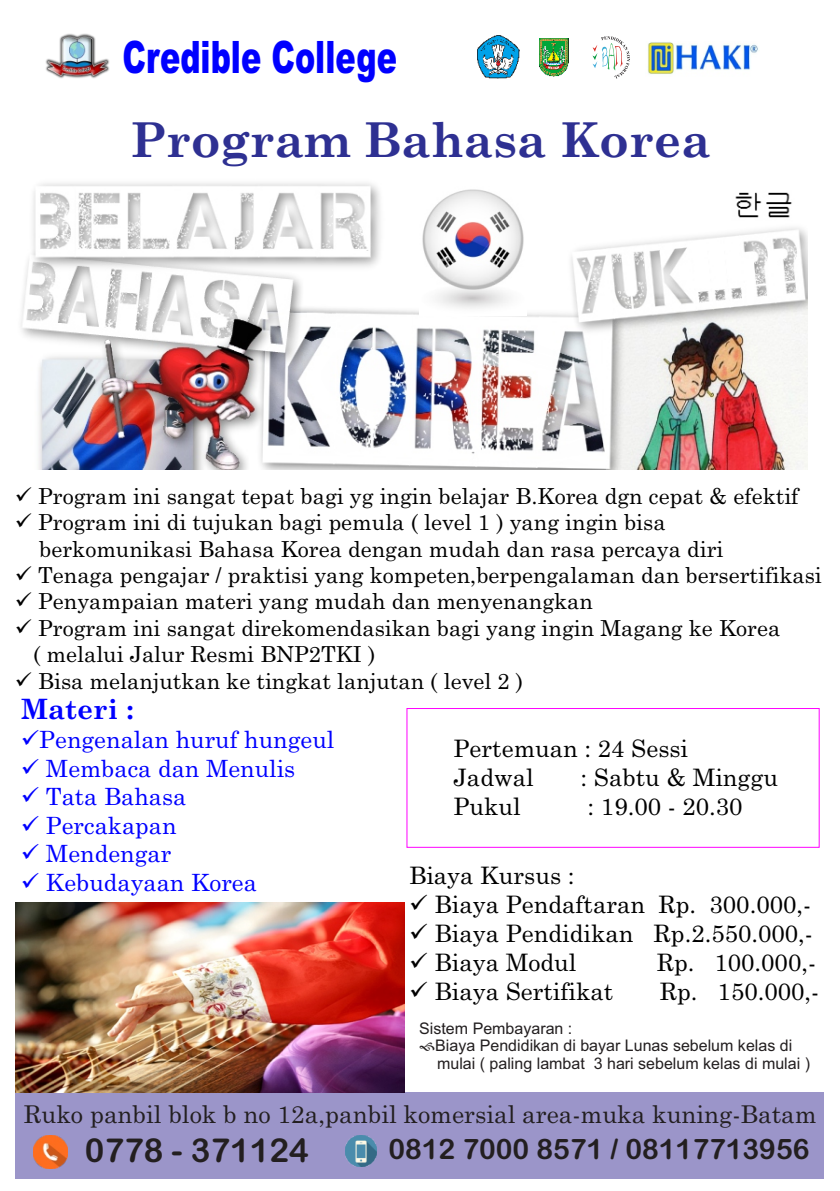
<style>
.page{position:relative;width:840px;height:1191px;background:#fff}
.page>*{position:absolute;margin:0;border:0;box-sizing:border-box;transform-origin:0 0}
.t1{font:700 48px "Century Schoolbook";color:#2e3092}
.t2{font:900 44.8px "Arial";color:#00f;scale:.68 1}
.t3{font:33px "Arial Rounded MT Bold";color:#231f20}
.t4{font:28.2px "Arial Rounded MT Bold";color:#231f20}
.t5{font:700 28px "Century Schoolbook";color:#00f}
.t6{font:24.4px "Century Schoolbook";color:#231f20}
.t7{font:24px/28.8px "Century Schoolbook";color:#000}
.t8{font:23.8px "Century Schoolbook";color:#00f}
.t9{font:22px/26.4px "Century Schoolbook";color:#000}
.t10{font:16px/17.8px "Arial";color:#231f20}
</style>
<div class="page">
<div style="left:406px;top:708px;width:413px;height:140px;border:1px solid #f0f"></div>
<img style="left:21px;top:183px;width:786px;height:286px">
<img style="left:419px;top:186px;width:107px;height:130px">
<div style="left:15px;top:1092px;width:807px;height:87px;background:#9b95c9"></div>
<img style="left:34px;top:1135px;width:33px;height:33px">
<img style="left:345px;top:1135px;width:31px;height:31px">
<img style="left:45px;top:34px;width:65px;height:44px">
<img style="left:477px;top:36px;width:42px;height:43px">
<img style="left:539px;top:38px;width:29px;height:38px">
<svg style="left:592px;top:36px;width:37px;height:43px"></svg>
<img style="left:647px;top:42px;width:111px;height:32px">
<img style="left:15px;top:902px;width:389px;height:190px">
<h2 class="t2" style="left:122px;top:41px;width:405px">Credible College</h2>
<h1 class="t1" style="left:130px;top:121px;width:582px">Program Bahasa Korea</h1>
<p class="t9" style="left:15px;top:484px;width:784px">✓ Program ini sangat tepat bagi yg ingin belajar B.Korea dgn cepat &amp; efektif</p>
<p class="t9" style="left:39px;top:511px;width:685px;text-indent:-24px">✓ Program ini di tujukan bagi pemula ( level 1 ) yang ingin bisa berkomunikasi Bahasa Korea dengan mudah dan rasa percaya diri</p>
<p class="t9" style="left:15px;top:564px;width:808px">✓ Tenaga pengajar / praktisi yang kompeten,berpengalaman dan bersertifikasi</p>
<p class="t9" style="left:15px;top:590px;width:579px">✓ Penyampaian materi yang mudah dan menyenangkan</p>
<p class="t9" style="left:33px;top:616px;width:748px;text-indent:-18px">✓ Program ini sangat direkomendasikan bagi yang ingin Magang ke Korea ( melalui Jalur Resmi BNP2TKI )</p>
<p class="t9" style="left:15px;top:669px;width:509px">✓ Bisa melanjutkan ke tingkat lanjutan ( level 2 )</p>
<p class="t5" style="left:21px;top:698px;width:115px">Materi :</p>
<p class="t8" style="left:21px;top:730px;width:315px">✓Pengenalan huruf hungeul</p>
<p class="t8" style="left:21px;top:759px;width:276px">✓ Membaca dan Menulis</p>
<p class="t8" style="left:21px;top:787px;width:167px">✓ Tata Bahasa</p>
<p class="t8" style="left:21px;top:816px;width:157px">✓ Percakapan</p>
<p class="t8" style="left:21px;top:844px;width:152px">✓ Mendengar</p>
<p class="t8" style="left:21px;top:873px;width:238px">✓ Kebudayaan Korea</p>
<p class="t7" style="left:453px;top:736px;width:236px">Pertemuan : 24 Sessi<br>Jadwal</p>
<p class="t7" style="left:580px;top:765px;width:199px">: Sabtu &amp; Minggu</p>
<p class="t7" style="left:453px;top:794px;width:69px">Pukul</p>
<p class="t7" style="left:587px;top:794px;width:156px">: 19.00 - 20.30</p>
<p class="t7" style="left:409px;top:863px;width:167px">Biaya Kursus :</p>
<p class="t7" style="left:409px;top:892px;width:403px">✓ Biaya Pendaftaran Rp. 300.000,-</p>
<p class="t7" style="left:409px;top:921px;width:405px">✓ Biaya Pendidikan Rp.2.550.000,-</p>
<p class="t7" style="left:409px;top:950px;width:169px">✓ Biaya Modul</p>
<p class="t7" style="left:656px;top:950px;width:161px">Rp. 100.000,-</p>
<p class="t7" style="left:409px;top:978px;width:205px">✓ Biaya Sertifikat</p>
<p class="t7" style="left:659px;top:978px;width:161px">Rp. 150.000,-</p>
<p class="t10" style="left:435px;top:1020px;width:376px;text-indent:-16px">Sistem Pembayaran :<br>Biaya Pendidikan di bayar Lunas sebelum kelas di mulai ( paling lambat 3 hari sebelum kelas di mulai )</p>
<p class="t6" style="left:24px;top:1104px;width:793px">Ruko panbil blok b no 12a,panbil komersial area-muka kuning-Batam</p>
<h3 class="t3" style="left:85px;top:1138px;width:225px">0778 - 371124</h3>
<p class="t4" style="left:388px;top:1138px;width:422px">0812 7000 8571 / 08117713956</p>
</div>
